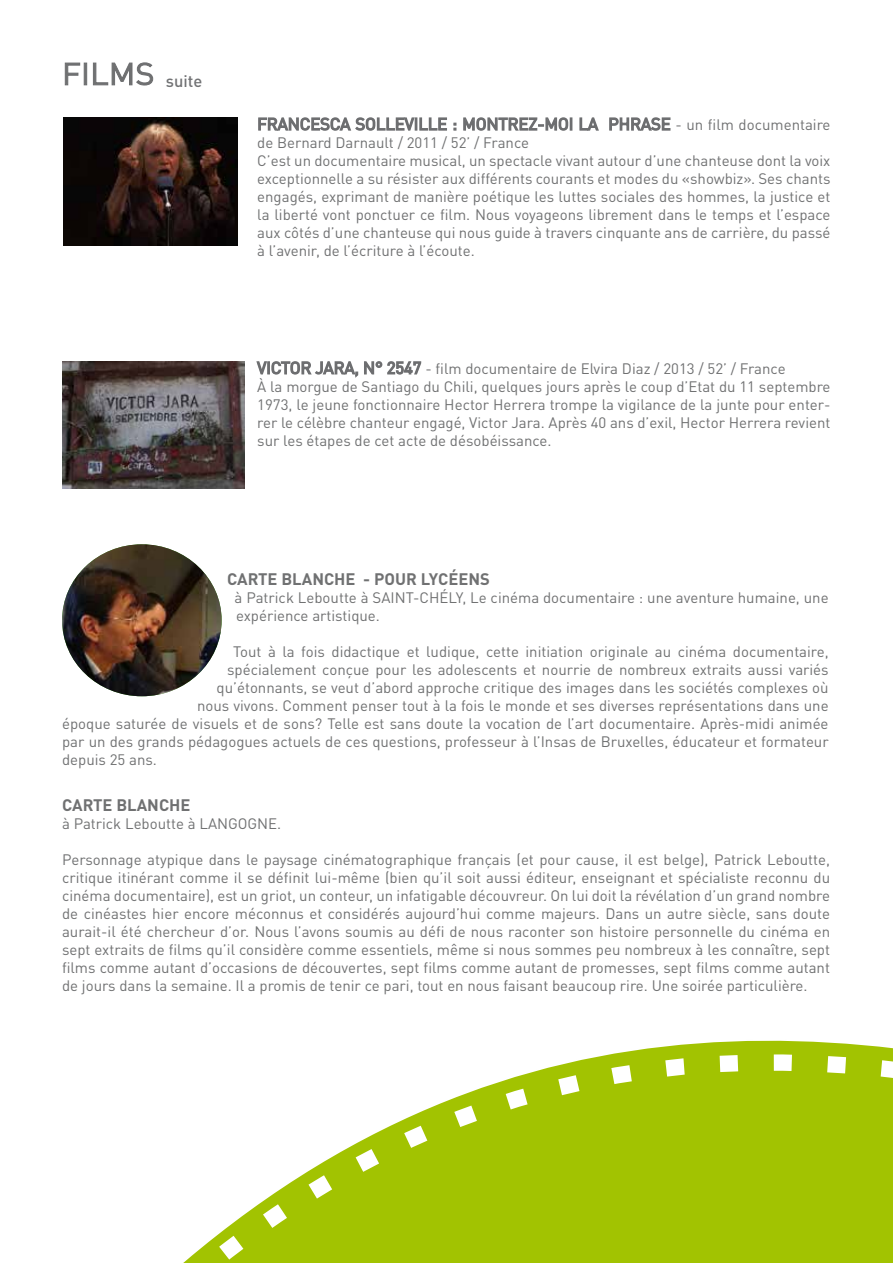
<style>
.page{position:relative;width:893px;height:1263px;background:#fff}
.page>*{position:absolute;margin:0;border:0;box-sizing:border-box;transform-origin:0 0}
.t1{font:700 16.5px "DINOT";color:#707172}
.t2{font:500 16.5px "DINOT";color:#727375}
.t3{font:15px/18px "DINOT";color:#707172}
.s1{font-size:16.5px}
</style>
<div class="page">
<svg style="left:136px;top:696px;width:757px;height:567px"></svg>
<img style="left:64px;top:118px;width:173px;height:127px">
<img style="left:62px;top:361px;width:182px;height:128px">
<svg style="left:258px;top:117px;width:198px;height:14px"></svg>
<svg style="left:463px;top:117px;width:109px;height:14px"></svg>
<svg style="left:579px;top:117px;width:20px;height:14px"></svg>
<svg style="left:609px;top:117px;width:62px;height:14px"></svg>
<svg style="left:256px;top:361px;width:166px;height:17px"></svg>
<svg style="left:65px;top:62px;width:88px;height:24px"></svg>
<img style="left:62px;top:544px;width:160px;height:152px">
<p class="t2" style="left:166px;top:70px;width:38px">suite</p>
<p class="t3" style="left:257px;top:133px;width:575px">de Bernard Darnault / 2011 / 52’ / France<br>C’est un documentaire musical, un spectacle vivant autour d’une chanteuse dont la voix exceptionnelle a su résister aux différents courants et modes du «showbiz». Ses chants engagés, exprimant de manière poétique les luttes sociales des hommes, la justice et la liberté vont ponctuer ce film. Nous voyageons librement dans le temps et l’espace aux côtés d’une chanteuse qui nous guide à travers cinquante ans de carrière, du passé à l’avenir, de l’écriture à l’écoute.</p>
<p class="t3" style="left:257px;top:359px;width:575px"><span class="s1">VICTOR JARA, N° 2547</span> - film documentaire de Elvira Diaz / 2013 / 52’ / France<br>À la morgue de Santiago du Chili, quelques jours après le coup d’Etat du 11 septembre 1973, le jeune fonctionnaire Hector Herrera trompe la vigilance de la junte pour enter&shy;rer le célèbre chanteur engagé, Victor Jara. Après 40 ans d’exil, Hector Herrera revient sur les étapes de cet acte de désobéissance.</p>
<p class="t1" style="left:227px;top:569px;width:264px">CARTE BLANCHE - POUR LYCÉENS</p>
<p class="t3" style="left:235px;top:589px;width:596px">à Patrick Leboutte à SAINT-CHÉLY, Le cinéma documentaire : une aventure humaine, une expérience artistique.</p>
<p class="t3" style="left:233px;top:643px;width:597px">Tout à la fois didactique et ludique, cette initiation originale au cinéma documentaire,</p>
<p class="t3" style="left:227px;top:661px;width:603px">spécialement conçue pour les adolescents et nourrie de nombreux extraits aussi variés</p>
<p class="t3" style="left:217px;top:679px;width:614px">qu’étonnants, se veut d’abord approche critique des images dans les sociétés complexes où</p>
<p class="t3" style="left:197px;top:697px;width:633px">nous vivons. Comment penser tout à la fois le monde et ses diverses représentations dans une</p>
<p class="t3" style="left:62px;top:715px;width:768px">époque saturée de visuels et de sons? Telle est sans doute la vocation de l’art documentaire. Après-midi animée</p>
<p class="t3" style="left:62px;top:733px;width:768px">par un des grands pédagogues actuels de ces questions, professeur à l’Insas de Bruxelles, éducateur et formateur</p>
<p class="t3" style="left:62px;top:751px;width:96px">depuis 25 ans.</p>
<p class="t1" style="left:62px;top:794px;width:130px">CARTE BLANCHE</p>
<p class="t3" style="left:62px;top:814px;width:221px">à Patrick Leboutte à LANGOGNE.</p>
<p class="t3" style="left:62px;top:850px;width:769px;text-align:justify">Personnage atypique dans le paysage cinématographique français (et pour cause, il est belge), Patrick Leboutte, critique itinérant comme il se définit lui-même (bien qu’il soit aussi éditeur, enseignant et spécialiste reconnu du cinéma documentaire), est un griot, un conteur, un infatigable découvreur. On lui doit la révélation d’un grand nombre de cinéastes hier encore méconnus et considérés aujourd’hui comme majeurs. Dans un autre siècle, sans doute aurait-il été chercheur d’or. Nous l’avons soumis au défi de nous raconter son histoire personnelle du cinéma en sept extraits de films qu’il considère comme essentiels, même si nous sommes peu nombreux à les connaître, sept films comme autant d’occasions de découvertes, sept films comme autant de promesses, sept films comme autant de jours dans la semaine. Il a promis de tenir ce pari, tout en nous faisant beaucoup rire. Une soirée particulière.</p>
</div>
